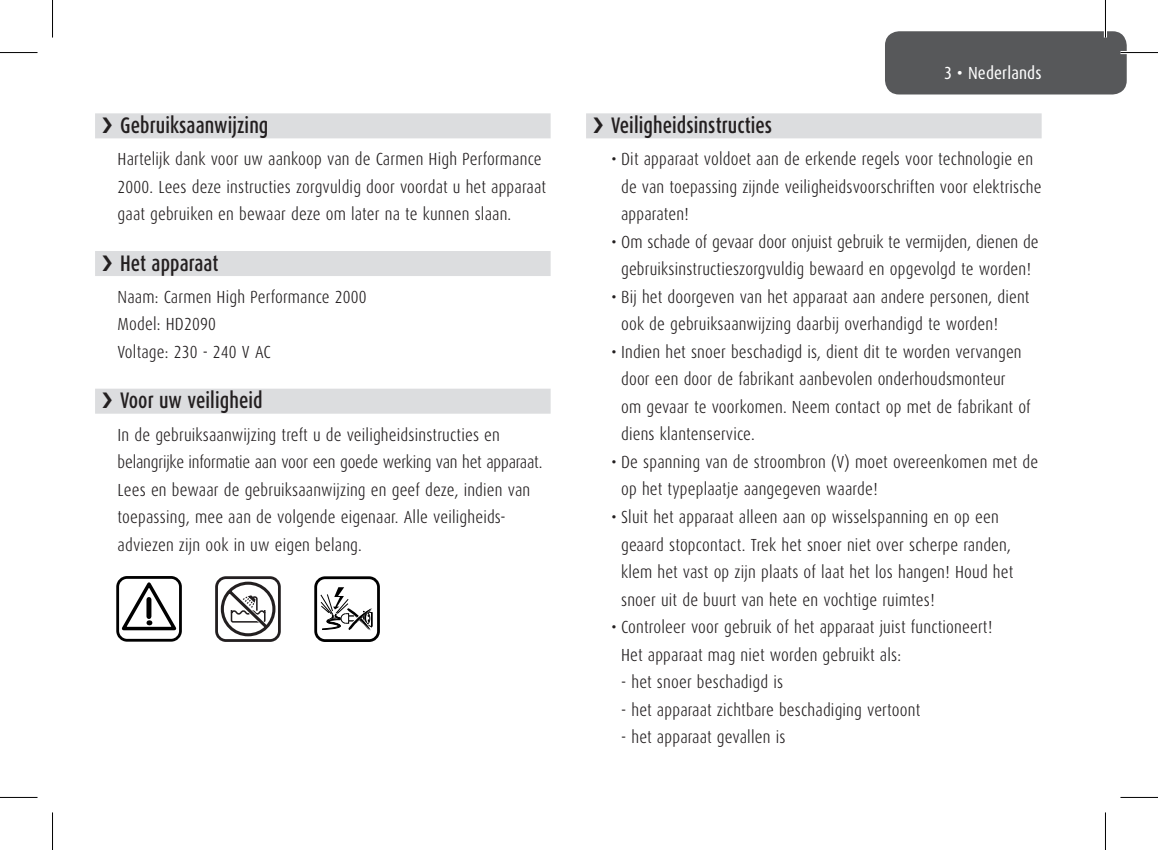
<style>
.page{position:relative;width:1158px;height:850px;background:#fff}
.page>*{position:absolute;margin:0;border:0;box-sizing:border-box;transform-origin:0 0}
.t1{font:500 22.5px "Dax Condensed";letter-spacing:.005em;color:#231f20;scale:.9 1}
.t2{font:300 17.5px/27.5px "Dax Condensed";letter-spacing:.01em;color:#231f20}
.t3{font:17.5px "Dax Condensed";letter-spacing:.01em;color:#fff}
</style>
<div class="page">
<div style="left:95px;top:113px;width:455px;height:25px;background:#dcdddf"></div>
<div style="left:95px;top:251px;width:455px;height:25px;background:#dcdddf"></div>
<div style="left:95px;top:388px;width:455px;height:25px;background:#dcdddf"></div>
<div style="left:586px;top:113px;width:455px;height:25px;background:#dcdddf"></div>
<div style="left:885px;top:31px;width:241px;height:63px;background:#57585a;border-radius:14px"></div>
<div style="left:215px;top:576px;width:66px;height:65px;border:3px solid #231f20;border-radius:9px"></div>
<svg style="left:219px;top:579px;width:58px;height:58px"></svg>
<div style="left:116px;top:575px;width:66px;height:66px;border:3px solid #000;border-radius:9px"></div>
<svg style="left:118px;top:576px;width:61px;height:57px"></svg>
<svg style="left:321px;top:587px;width:52px;height:43px"></svg>
<div style="left:314px;top:576px;width:66px;height:65px;border:3px solid #000;border-radius:9px"></div>
<hr style="left:1120px;top:51px;width:37px;height:3px;background:#fff">
<hr style="left:1103px;top:0;width:3px;height:38px;background:#fff">
<hr style="left:0;top:52px;width:38px;height:1px;background:#000">
<hr style="left:1120px;top:52px;width:37px;height:1px;background:#000">
<hr style="left:0;top:796px;width:38px;height:1px;background:#000">
<hr style="left:1120px;top:796px;width:37px;height:1px;background:#000">
<hr style="left:52px;top:0;width:1px;height:38px;background:#000">
<hr style="left:52px;top:812px;width:1px;height:37px;background:#000">
<hr style="left:1104px;top:0;width:1px;height:38px;background:#000">
<hr style="left:1104px;top:812px;width:1px;height:37px;background:#000">
<p class="t1" style="left:120px;top:113px;width:166px">Gebruiksaanwijzing</p>
<p class="t2" style="left:118px;top:145px;width:430px">Hartelijk dank voor uw aankoop van de Carmen High Performance<br>2000. Lees deze instructies zorgvuldig door voordat u het apparaat gaat gebruiken en bewaar deze om later na te kunnen slaan.</p>
<p class="t1" style="left:120px;top:250px;width:111px">Het apparaat</p>
<p class="t2" style="left:118px;top:283px;width:250px">Naam: Carmen High Performance 2000<br>Model: HD2090<br>Voltage: 230 - 240 V AC</p>
<p class="t1" style="left:120px;top:388px;width:160px">Voor uw veiligheid</p>
<p class="t2" style="left:118px;top:420px;width:426px">In de gebruiksaanwijzing treft u de veiligheidsinstructies en belangrijke informatie aan voor een goede werking van het apparaat.<br>Lees en bewaar de gebruiksaanwijzing en geef deze, indien van toepassing, mee aan de volgende eigenaar. Alle veiligheids&shy;adviezen zijn ook in uw eigen belang.</p>
<p class="t3" style="left:944px;top:63px;width:99px">3 • Nederlands</p>
<p class="t1" style="left:611px;top:113px;width:180px">Veiligheidsinstructies</p>
<p class="t2" style="left:621px;top:145px;width:422px;text-indent:-10px">• Dit apparaat voldoet aan de erkende regels voor technologie en de van toepassing zijnde veiligheidsvoorschriften voor elektrische apparaten!</p>
<p class="t2" style="left:611px;top:228px;width:429px;text-align:center">• Om schade of gevaar door onjuist gebruik te vermijden, dienen de gebruiksinstructieszorgvuldig bewaard en opgevolgd te worden!</p>
<p class="t2" style="left:621px;top:283px;width:410px;text-indent:-10px">• Bij het doorgeven van het apparaat aan andere personen, dient ook de gebruiksaanwijzing daarbij overhandigd te worden!</p>
<p class="t2" style="left:621px;top:338px;width:411px;text-indent:-10px">• Indien het snoer beschadigd is, dient dit te worden vervangen door een door de fabrikant aanbevolen onderhoudsmonteur<br>om gevaar te voorkomen. Neem contact op met de fabrikant of diens klantenservice.</p>
<p class="t2" style="left:621px;top:448px;width:418px;text-indent:-10px">• De spanning van de stroombron (V) moet overeenkomen met de op het typeplaatje aangegeven waarde!</p>
<p class="t2" style="left:621px;top:503px;width:394px;text-indent:-10px">• Sluit het apparaat alleen aan op wisselspanning en op een geaard stopcontact. Trek het snoer niet over scherpe randen, klem het vast op zijn plaats of laat het los hangen! Houd het snoer uit de buurt van hete en vochtige ruimtes!</p>
<p class="t2" style="left:621px;top:613px;width:373px;text-indent:-10px">• Controleer voor gebruik of het apparaat juist functioneert!<br>Het apparaat mag niet worden gebruikt als:</p>
<p class="t2" style="left:621px;top:668px;width:163px">- het snoer beschadigd is</p>
<p class="t2" style="left:621px;top:695px;width:301px">- het apparaat zichtbare beschadiging vertoont</p>
<p class="t2" style="left:621px;top:723px;width:166px">- het apparaat gevallen is</p>
</div>
